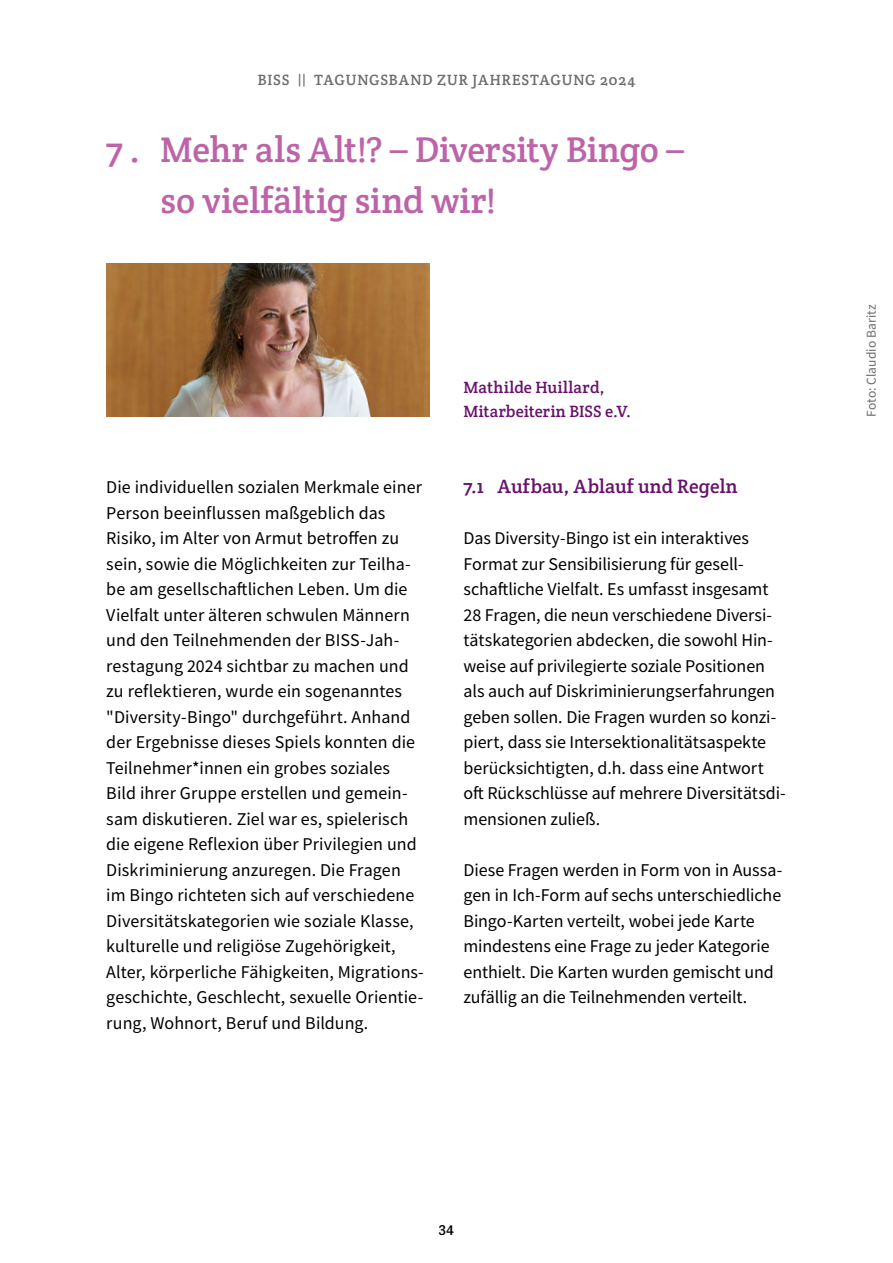
<style>
.page{position:relative;width:893px;height:1263px;background:#fff}
.page>*{position:absolute;margin:0;border:0;box-sizing:border-box;transform-origin:0 0}
.Headline{font:36px/51px "Crete Round";color:#bd64a8}
.Subheadline_NEU{font:19.5px "Crete Round";letter-spacing:.01em;color:#68116c}
.Fließtext{font:18px/25.5px "Source Sans Variable";color:#000}
.Autor{font:16.5px/24px "Crete Round";letter-spacing:.01em;color:#68116c}
.t1{font:15px "Crete Round";letter-spacing:.055em;color:#6b6c6f}
.t2{font:15px "Crete Round";color:#000}
.Quelle{font:13.5px "Source Sans Variable";letter-spacing:.005em;color:#6b6c6f}
</style>
<div class="page">
<img style="left:106px;top:264px;width:323px;height:153px">
<p class="t1" style="left:258px;top:70px;width:379px">BISS || TAGUNGSBAND ZUR JAHRESTAGUNG 2024</p>
<p class="Headline" style="left:160px;top:123px;width:525px;text-indent:-54px">7 . Mehr als Alt!? – Diversity Bingo – so vielfältig sind wir!</p>
<p class="Autor" style="left:463px;top:375px;width:169px">Mathilde Huillard,<br>Mitarbeiterin BISS e.V.</p>
<p class="Fließtext" style="left:106px;top:474px;width:319px">Die individuellen sozialen Merkmale einer Person beeinflussen maßgeblich das Risiko, im Alter von Armut betroffen zu sein, sowie die Möglichkeiten zur Teilha&shy;be am gesellschaftlichen Leben. Um die Vielfalt unter älteren schwulen Männern und den Teilnehmenden der BISS-Jah&shy;restagung 2024 sichtbar zu machen und zu reflektieren, wurde ein sogenanntes "Diversity-Bingo" durchgeführt. Anhand der Ergebnisse dieses Spiels konnten die Teilnehmer*innen ein grobes soziales Bild ihrer Gruppe erstellen und gemein&shy;sam diskutieren. Ziel war es, spielerisch die eigene Reflexion über Privilegien und Diskriminierung anzuregen. Die Fragen im Bingo richteten sich auf verschiedene Diversitätskategorien wie soziale Klasse, kulturelle und religiöse Zugehörigkeit, Alter, körperliche Fähigkeiten, Migrations&shy;geschichte, Geschlecht, sexuelle Orientie&shy;rung, Wohnort, Beruf und Bildung.</p>
<p class="Subheadline_NEU" style="left:463px;top:474px;width:276px">7.1 Aufbau, Ablauf und Regeln</p>
<p class="Fließtext" style="left:463px;top:525px;width:324px">Das Diversity-Bingo ist ein interaktives Format zur Sensibilisierung für gesell&shy;schaftliche Vielfalt. Es umfasst insgesamt 28 Fragen, die neun verschiedene Diversi&shy;tätskategorien abdecken, die sowohl Hin&shy;weise auf privilegierte soziale Positionen als auch auf Diskriminierungserfahrungen geben sollen. Die Fragen wurden so konzi&shy;piert, dass sie Intersektionalitätsaspekte berücksichtigten, d.h. dass eine Antwort oft Rückschlüsse auf mehrere Diversitätsdi&shy;mensionen zuließ.</p>
<p class="Fließtext" style="left:463px;top:857px;width:320px">Diese Fragen werden in Form von in Aussa&shy;gen in Ich-Form auf sechs unterschiedliche Bingo-Karten verteilt, wobei jede Karte mindestens eine Frage zu jeder Kategorie enthielt. Die Karten wurden gemischt und zufällig an die Teilnehmenden verteilt.</p>
<p class="t2" style="left:439px;top:1218px;width:17px">34</p>
<p class="Quelle" style="left:863px;top:417px;width:114px;rotate:-90deg">Foto: Claudio Baritz</p>
</div>
